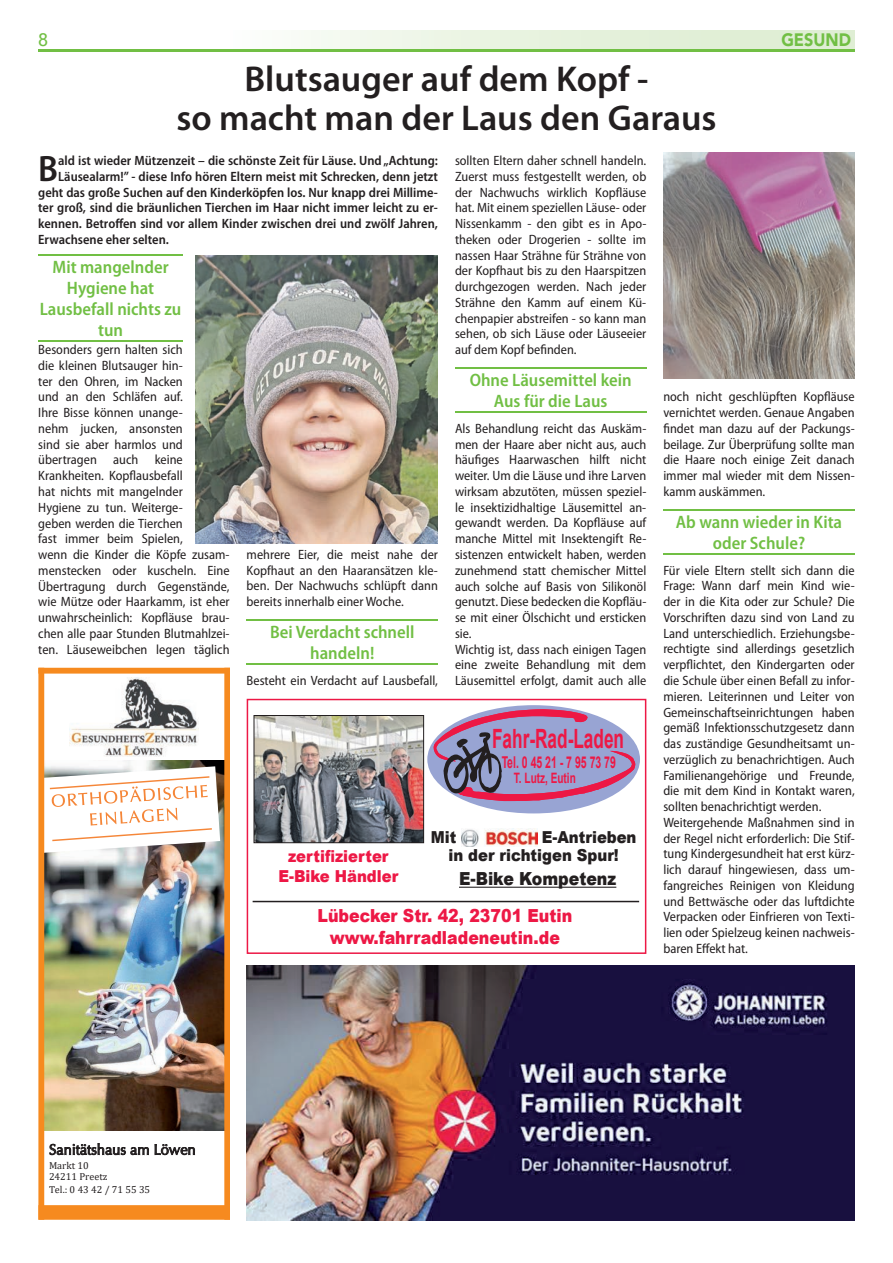
<style>
.page{position:relative;width:893px;height:1263px;background:#fff}
.page>*{position:absolute;margin:0;border:0;box-sizing:border-box;transform-origin:0 0}
.t1{font:600 semi-condensed 36.9px "Myriad Pro";color:#231f20}
.t2{font:600 36px/39px "Myriad Pro";color:#231f20;text-align:center}
.t3{font:700 26.55px "Arial";color:#ed1845;scale:.65 1}
.t4{font:600 semi-condensed 18px/21px "Myriad Pro";color:#71bf44;text-align:center}
.t5{font:900 18px/21.6px "Arial";color:#ed1845;text-align:center;scale:.88 1}
.t6{font:900 18px "Arial";color:#231f20;scale:.88 1}
.t7{font:900 18px "Avenir";color:#71bf44;scale:.9 1}
.t8{font:500 18px "Avenir";color:#71bf44}
.t9{font:900 16.5px/18px "Arial";color:#231f20;scale:.9 1}
.t10{font:900 16.5px/19.5px "Arial";color:#ed1845;text-align:center;scale:.9 1}
.t11{font:700 16.35px "Arial";color:#ed1845;scale:.64 1}
.t12{font:14.55px "Optima LT Std";color:#231f20}
.t13{font:700 14.25px "Arial";color:#ed1845;scale:.7 1}
.t14{font:semi-condensed 13.5px/15.8px "Myriad Pro";color:#231f20}
.t15{font:600 semi-condensed 13.5px "Myriad Pro";color:#231f20}
.t16{font:10.2px/11.4px "Cambria";color:#231f20}
</style>
<div class="page">
<div style="left:230px;top:31px;width:625px;height:20px;background:linear-gradient(to right,#f9fcf7,#daebcd)"></div>
<hr style="left:38px;top:49px;width:817px;height:3px;background:#71bf44">
<img style="left:247px;top:965px;width:608px;height:255px">
<img style="left:124px;top:760px;width:100px;height:1px">
<img style="left:44px;top:761px;width:180px;height:422px">
<img style="left:69px;top:677px;width:130px;height:80px">
<img style="left:45px;top:1131px;width:179px;height:52px">
<svg style="left:49px;top:1143px;width:100px;height:12px"></svg>
<svg style="left:155px;top:1144px;width:40px;height:11px"></svg>
<div style="left:38px;top:668px;width:6px;height:552px;background:#f68a1f"></div>
<div style="left:224px;top:668px;width:6px;height:552px;background:#f68a1f"></div>
<div style="left:38px;top:668px;width:192px;height:6px;background:#f68a1f"></div>
<div style="left:38px;top:1205px;width:192px;height:15px;background:#f68a1f"></div>
<svg style="left:38px;top:766px;width:182px;height:87px"></svg>
<hr style="left:38px;top:255px;width:145px;height:1px;background:#71bf44">
<hr style="left:38px;top:340px;width:145px;height:2px;background:#71bf44">
<hr style="left:247px;top:619px;width:191px;height:2px;background:#71bf44">
<hr style="left:247px;top:663px;width:191px;height:2px;background:#71bf44">
<hr style="left:455px;top:367px;width:191px;height:2px;background:#71bf44">
<hr style="left:455px;top:411px;width:191px;height:2px;background:#71bf44">
<hr style="left:663px;top:509px;width:192px;height:2px;background:#71bf44">
<hr style="left:663px;top:553px;width:192px;height:1px;background:#71bf44">
<div style="left:247px;top:699px;width:399px;height:255px;border:2px solid #ed1845"></div>
<div style="left:427px;top:705px;width:213px;height:108px;background:#98a4d3;border-radius:50%"></div>
<svg style="left:433px;top:709px;width:202px;height:92px"></svg>
<img style="left:256px;top:717px;width:166px;height:124px">
<div style="left:254px;top:715px;width:170px;height:128px;border:1px solid #231f20"></div>
<hr style="left:459px;top:887px;width:157px;height:1px;background:#231f20">
<img style="left:461px;top:829px;width:76px;height:17px">
<hr style="left:253px;top:901px;width:386px;height:1px;background:#231f20">
<img style="left:196px;top:255px;width:242px;height:288px">
<img style="left:663px;top:153px;width:192px;height:225px">
<p class="t8" style="left:38px;top:24px;width:12px">8</p>
<p class="t7" style="left:781px;top:25px;width:79px">GESUND</p>
<p class="t2" style="left:176px;top:60px;width:542px">Blutsauger auf dem Kopf -<br>so macht man der Laus den Garaus</p>
<p class="t1" style="left:38px;top:148px;width:21px">B</p>
<p class="t15" style="left:58px;top:153px;width:381px">ald ist wieder Mützenzeit – die schönste Zeit für Läuse. Und „Achtung:</p>
<p class="t15" style="left:58px;top:169px;width:381px">Läusealarm!” - diese Info hören Eltern meist mit Schrecken, denn jetzt</p>
<p class="t15" style="left:38px;top:185px;width:401px">geht das große Suchen auf den Kinderköpfen los. Nur knapp drei Millime-</p>
<p class="t15" style="left:38px;top:200px;width:401px">ter groß, sind die bräunlichen Tierchen im Haar nicht immer leicht zu er-</p>
<p class="t15" style="left:38px;top:216px;width:401px">kennen. Betroffen sind vor allem Kinder zwischen drei und zwölf Jahren,</p>
<p class="t15" style="left:38px;top:232px;width:132px">Erwachsene eher selten.</p>
<p class="t4" style="left:40px;top:257px;width:143px">Mit mangelnder<br>Hygiene hat<br>Lausbefall nichts zu tun</p>
<p class="t14" style="left:38px;top:342px;width:193px">Besonders gern halten sich<br>die kleinen Blutsauger hin-<br>ter den Ohren, im Nacken<br>und an den Schläfen auf.<br>Ihre Bisse können unange-<br>nehm jucken, ansonsten<br>sind sie aber harmlos und übertragen auch keine<br>Krankheiten. Kopflausbefall<br>hat nichts mit mangelnder<br>Hygiene zu tun. Weiterge-<br>geben werden die Tierchen<br>fast immer beim Spielen,<br>wenn die Kinder die Köpfe zusam&shy;menstecken oder kuscheln. Eine<br>Übertragung durch Gegenstände, wie Mütze oder Haarkamm, ist eher unwahrscheinlich: Kopfläuse brau&shy;chen alle paar Stunden Blutmahlzei&shy;ten. Läuseweibchen legen täglich</p>
<p class="t14" style="left:247px;top:547px;width:193px;text-align:justify">mehrere Eier, die meist nahe der Kopfhaut an den Haaransätzen kle&shy;ben. Der Nachwuchs schlüpft dann bereits innerhalb einer Woche.</p>
<p class="t4" style="left:270px;top:622px;width:146px">Bei Verdacht schnell handeln!</p>
<p class="t14" style="left:247px;top:673px;width:193px">Besteht ein Verdacht auf Lausbefall,</p>
<p class="t14" style="left:455px;top:153px;width:193px;text-align:justify">sollten Eltern daher schnell handeln.<br>Zuerst muss festgestellt werden, ob der Nachwuchs wirklich Kopfläuse hat. Mit einem speziellen Läuse- oder Nissenkamm - den gibt es in Apo&shy;theken oder Drogerien - sollte im nassen Haar Strähne für Strähne von der Kopfhaut bis zu den Haarspitzen durchgezogen werden. Nach jeder Strähne den Kamm auf einem Kü&shy;chenpapier abstreifen - so kann man sehen, ob sich Läuse oder Läuseeier auf dem Kopf befinden.</p>
<p class="t4" style="left:470px;top:370px;width:163px">Ohne Läusemittel kein<br>Aus für die Laus</p>
<p class="t14" style="left:455px;top:421px;width:193px">Als Behandlung reicht das Auskäm&shy;men der Haare aber nicht aus, auch häufiges Haarwaschen hilft nicht weiter. Um die Läuse und ihre Larven wirksam abzutöten, müssen speziel&shy;le insektizidhaltige Läusemittel an&shy;gewandt werden. Da Kopfläuse auf manche Mittel mit Insektengift Re&shy;sistenzen entwickelt haben, werden zunehmend statt chemischer Mittel auch solche auf Basis von Silikonöl genutzt. Diese bedecken die Kopfläu&shy;se mit einer Ölschicht und ersticken sie.<br>Wichtig ist, dass nach einigen Tagen eine zweite Behandlung mit dem Läusemittel erfolgt, damit auch alle</p>
<p class="t3" style="left:492px;top:721px;width:205px">Fahr-Rad-Laden</p>
<p class="t11" style="left:502px;top:752px;width:180px">Tel. 0 45 21 - 7 95 73 79</p>
<p class="t13" style="left:514px;top:769px;width:90px">T. Lutz, Eutin</p>
<p class="t10" style="left:278px;top:846px;width:135px">zertifizierter<br>E-Bike Händler</p>
<p class="t9" style="left:431px;top:828px;width:30px">Mit</p>
<p class="t9" style="left:448px;top:828px;width:210px;text-indent:93px">E-Antrieben in der richtigen Spur!</p>
<p class="t6" style="left:459px;top:865px;width:180px">E-Bike Kompetenz</p>
<p class="t5" style="left:317px;top:904px;width:291px">Lübecker Str. 42, 23701 Eutin www.fahrradladeneutin.de</p>
<p class="t14" style="left:663px;top:389px;width:193px;text-align:justify">noch nicht geschlüpften Kopfläuse vernichtet werden. Genaue Angaben findet man dazu auf der Packungs&shy;beilage. Zur Überprüfung sollte man die Haare noch einige Zeit danach immer mal wieder mit dem Nissen&shy;kamm auskämmen.</p>
<p class="t4" style="left:676px;top:511px;width:168px">Ab wann wieder in Kita oder Schule?</p>
<p class="t14" style="left:663px;top:563px;width:193px">Für viele Eltern stellt sich dann die Frage: Wann darf mein Kind wie&shy;der in die Kita oder zur Schule? Die Vorschriften dazu sind von Land zu Land unterschiedlich. Erziehungsbe&shy;rechtigte sind allerdings gesetzlich verpflichtet, den Kindergarten oder die Schule über einen Befall zu infor&shy;mieren. Leiterinnen und Leiter von Gemeinschaftseinrichtungen haben gemäß Infektionsschutzgesetz dann das zuständige Gesundheitsamt un&shy;verzüglich zu benachrichtigen. Auch Familienangehörige und Freunde, die mit dem Kind in Kontakt waren, sollten benachrichtigt werden.<br>Weitergehende Maßnahmen sind in der Regel nicht erforderlich: Die Stif&shy;tung Kindergesundheit hat erst kürz&shy;lich darauf hingewiesen, dass um&shy;fangreiches Reinigen von Kleidung und Bettwäsche oder das luftdichte Verpacken oder Einfrieren von Texti&shy;lien oder Spielzeug keinen nachweis&shy;baren Effekt hat.</p>
<p class="t12" style="left:49px;top:1141px;width:148px">Sanitätshaus am Löwen</p>
<p class="t16" style="left:49px;top:1159px;width:60px">Markt 10<br>24211 Preetz</p>
<p class="t16" style="left:49px;top:1184px;width:103px">Tel.: 0 43 42 / 71 55 35</p>
</div>
